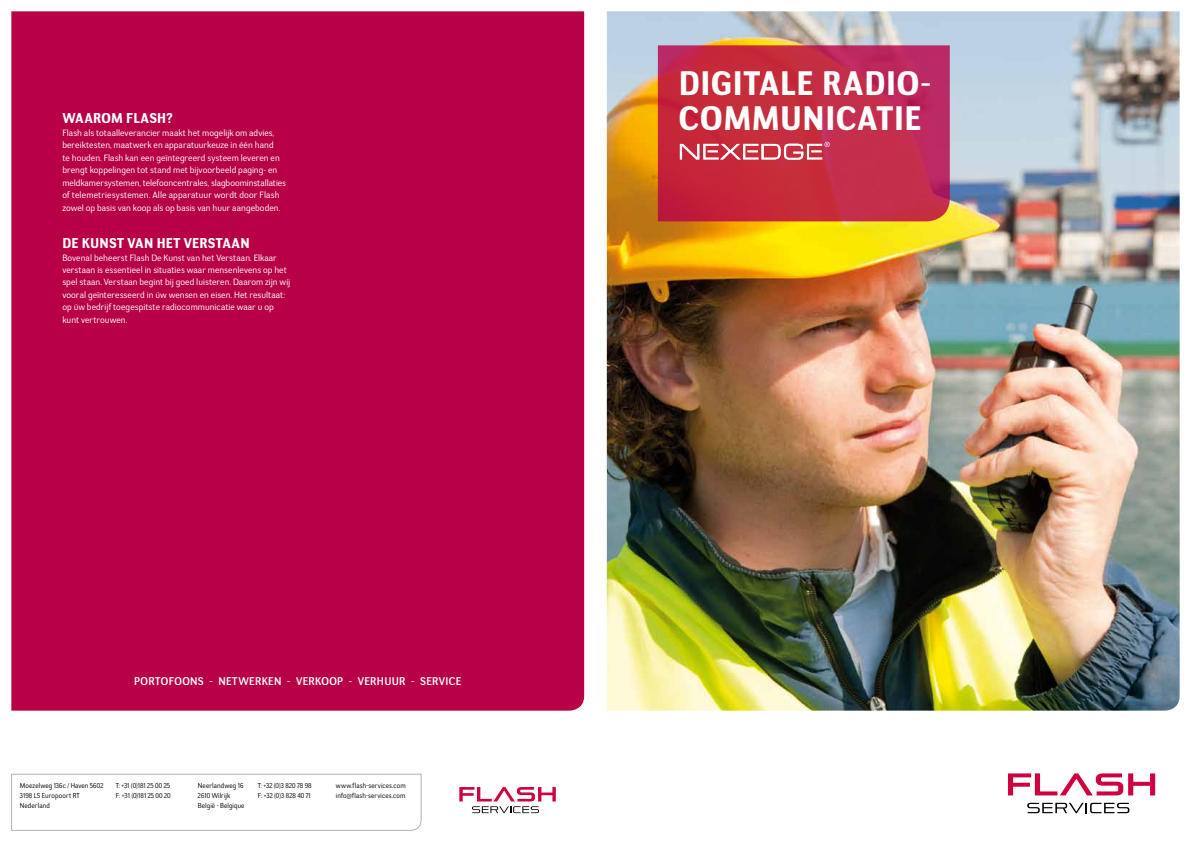
<style>
.page{position:relative;width:1191px;height:842px;background:#fff}
.page>*{position:absolute;margin:0;border:0;box-sizing:border-box;transform-origin:0 0}
.t1{font:700 33.4px/35.2px "Negotiate Rg";letter-spacing:.02em;color:#fff}
.t2{font:700 14px "Negotiate Rg";letter-spacing:.015em;color:#fff}
.t3{font:11px "Negotiate Rg";letter-spacing:.035em;color:#fff}
.t4{font:9px/12.5px "Negotiate Bk";letter-spacing:.005em;color:#fff}
.t5{font:7px "Negotiate Bk";letter-spacing:.015em;color:#000;scale:.96 1}
</style>
<div class="page">
<img style="left:607px;top:11px;width:572px;height:700px">
<div style="left:11px;top:11px;width:573px;height:700px;background:#b80047"></div>
<svg style="left:1008px;top:773px;width:147px;height:22px"></svg>
<svg style="left:1027px;top:803px;width:102px;height:10px"></svg>
<svg style="left:658px;top:45px;width:291px;height:176px;fill:#c42b3f"></svg>
<svg style="left:459px;top:787px;width:97px;height:26px"></svg>
<div style="left:98px;top:90px;width:424px;height:30px;background:#b80047"></div>
<svg style="left:680px;top:142px;width:150px;height:18px"></svg>
<svg style="left:11px;top:774px;width:410px;height:57px"></svg>
<h2 class="t2" style="left:62px;top:110px;width:112px">WAAROM FLASH?</h2>
<p class="t4" style="left:62px;top:126px;width:225px">Flash als totaalleverancier maakt het mogelijk om advies, bereiktesten, maatwerk en apparatuurkeuze in één hand<br>te houden. Flash kan een geïntegreerd systeem leveren en brengt koppelingen tot stand met bijvoorbeeld paging- en meldkamersystemen, telefooncentrales, slagboominstallaties of telemetriesystemen. Alle apparatuur wordt door Flash zowel op basis van koop als op basis van huur aangeboden.</p>
<h2 class="t2" style="left:62px;top:235px;width:189px">DE KUNST VAN HET VERSTAAN</h2>
<p class="t4" style="left:62px;top:251px;width:229px">Bovenal beheerst Flash De Kunst van het Verstaan. Elkaar verstaan is essentieel in situaties waar mensenlevens op het spel staan. Verstaan begint bij goed luisteren. Daarom zijn wij vooral geïnteresseerd in úw wensen en eisen. Het resultaat: op úw bedrijf toegespitste radiocommunicatie waar u op kunt vertrouwen.</p>
<p class="t3" style="left:134px;top:675px;width:329px">PORTOFOONS - NETWERKEN - VERKOOP - VERHUUR - SERVICE</p>
<p class="t5" style="left:20px;top:781px;width:89px">Moezelweg 136c / Haven 5602</p>
<p class="t5" style="left:116px;top:781px;width:58px">T: +31 (0)181 25 00 25</p>
<p class="t5" style="left:198px;top:781px;width:49px">Neerlandweg 16</p>
<p class="t5" style="left:258px;top:781px;width:58px">T: +32 (0)3 820 78 98</p>
<p class="t5" style="left:336px;top:781px;width:74px">www.flash-services.com</p>
<p class="t5" style="left:20px;top:791px;width:64px">3198 LS Europoort RT</p>
<p class="t5" style="left:116px;top:791px;width:59px">F: +31 (0)181 25 00 20</p>
<p class="t5" style="left:198px;top:791px;width:35px">2610 Wilrijk</p>
<p class="t5" style="left:258px;top:791px;width:57px">F: +32 (0)3 828 40 71</p>
<p class="t5" style="left:336px;top:791px;width:74px">info@flash-services.com</p>
<p class="t5" style="left:20px;top:801px;width:33px">Nederland</p>
<p class="t5" style="left:198px;top:801px;width:50px">België - Belgique</p>
<h1 class="t1" style="left:679px;top:66px;width:253px">DIGITALE RADIO-<br>COMMUNICATIE</h1>
</div>
